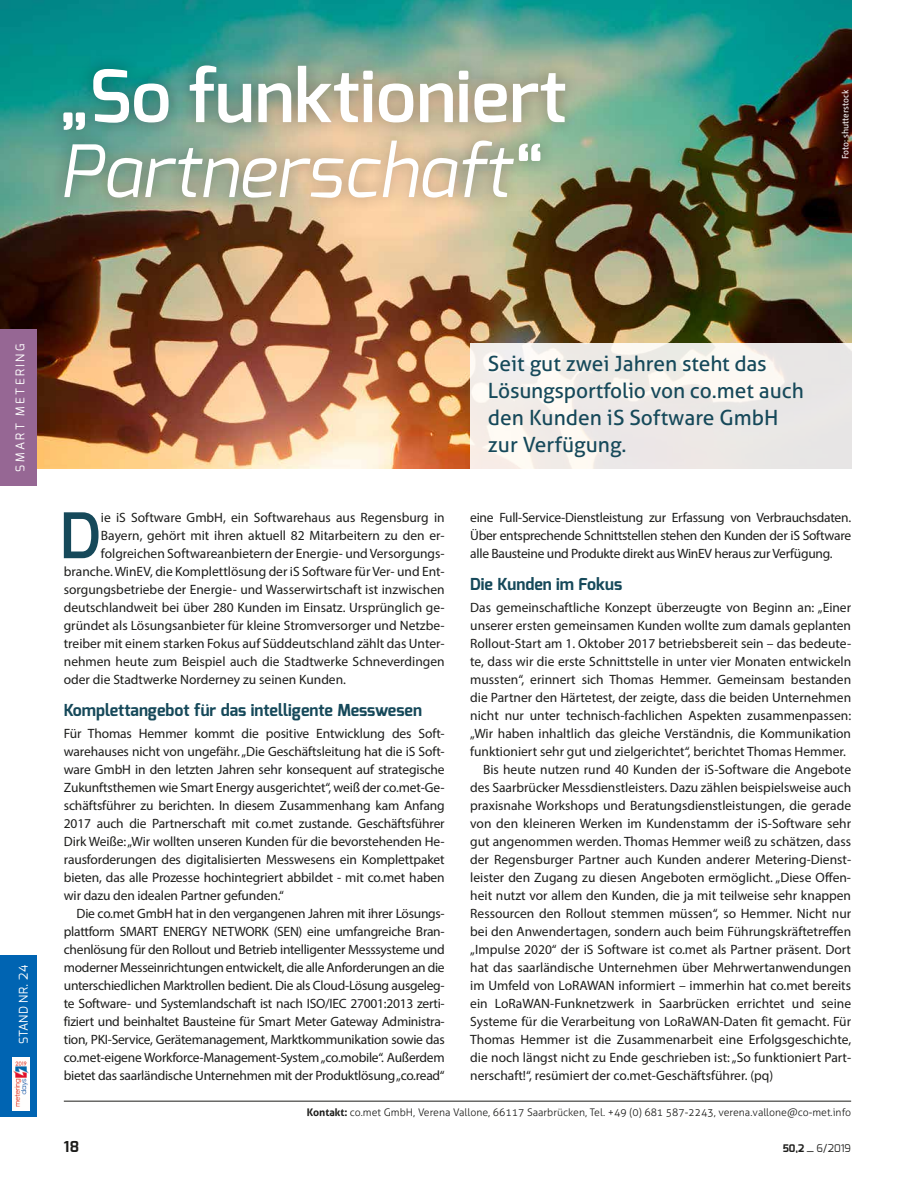
<style>
.page{position:relative;width:915px;height:1191px;background:#fff}
.page>*{position:absolute;margin:0;border:0;box-sizing:border-box;transform-origin:0 0}
.t1{font:600 72px/74.8px "Exo";color:#fff}
.t2{font:600 62.7px "Exo";color:#16495a}
.t3{font:21px/27px "Aller";color:#16495a}
.t4{font:700 16.5px "Exo";color:#16495a}
.t5{font:700 15px "Exo";color:#1d1d1b}
.t6{font:13.5px/18px "Myriad Pro";color:#1d1d1b;text-align:justify}
.t7{font:12px "Exo";letter-spacing:.2em;color:#fff}
.t8{font:12px "Exo";letter-spacing:.03em;color:#fff}
.t9{font:300 10.5px "Aller";color:#1d1d1b}
.t10{font:10.5px "Exo";color:#1d1d1b}
.t11{font:9px "Camingo Dos";color:#fff}
.s1{font-weight:400;font-style:italic}
.s2{font-weight:700}
</style>
<div class="page">
<img style="left:0;top:0;width:850px;height:468px">
<hr style="left:64px;top:1100px;width:786px;height:1px;background:#1d1d1b">
<div style="left:48px;top:51px;width:532px;height:162px;background:#1d1d1b;opacity:.4"></div>
<svg style="left:470px;top:343px;width:382px;height:126px;fill:#ede9e7"></svg>
<div style="left:0;top:954px;width:36px;height:162px;background:#0064b2"></div>
<img style="left:12px;top:1057px;width:18px;height:53px">
<div style="left:0;top:329px;width:37px;height:157px;background:#966794"></div>
<h1 class="t1" style="left:59px;top:58px;width:509px">„So funktioniert<br><span class="s1">Partnerschaft</span>“</h1>
<p class="t11" style="left:839px;top:159px;width:70px;rotate:-90deg">Foto: shutterstock</p>
<p class="t7" style="left:12px;top:472px;width:129px;rotate:-90deg">SMART METERING</p>
<p class="t8" style="left:16px;top:1044px;width:81px;rotate:-90deg">STAND NR. 24</p>
<h3 class="t3" style="left:488px;top:350px;width:317px">Seit gut zwei Jahren steht das<br>Lösungsportfolio von co.met auch den Kunden iS Software GmbH zur Verfügung.</h3>
<h2 class="t2" style="left:60px;top:495px;width:43px">D</h2>
<p class="t6" style="left:101px;top:508px;width:345px">ie iS Software GmbH, ein Softwarehaus aus Regensburg in</p>
<p class="t6" style="left:470px;top:508px;width:382px">eine Full-Service-Dienstleistung zur Erfassung von Verbrauchsdaten.<br>Über entsprechende Schnittstellen stehen den Kunden der iS Software alle Bausteine und Produkte direkt aus WinEV heraus zur Verfügung.</p>
<p class="t4" style="left:470px;top:573px;width:154px">Die Kunden im Fokus</p>
<p class="t6" style="left:470px;top:598px;width:382px">Das gemeinschaftliche Konzept überzeugte von Beginn an: „Einer</p>
<p class="t6" style="left:470px;top:616px;width:382px">unserer ersten gemeinsamen Kunden wollte zum damals geplanten</p>
<p class="t6" style="left:470px;top:634px;width:382px">Rollout-Start am 1. Oktober 2017 betriebsbereit sein – das bedeute-</p>
<p class="t6" style="left:470px;top:652px;width:382px">te, dass wir die erste Schnittstelle in unter vier Monaten entwickeln</p>
<p class="t6" style="left:470px;top:670px;width:382px">mussten“, erinnert sich Thomas Hemmer. Gemeinsam bestanden</p>
<p class="t6" style="left:470px;top:688px;width:382px">die Partner den Härtetest, der zeigte, dass die beiden Unternehmen</p>
<p class="t6" style="left:470px;top:706px;width:382px">nicht nur unter technisch-fachlichen Aspekten zusammenpassen:</p>
<p class="t6" style="left:470px;top:724px;width:382px">„Wir haben inhaltlich das gleiche Verständnis, die Kommunikation</p>
<p class="t6" style="left:470px;top:742px;width:377px">funktioniert sehr gut und zielgerichtet“, berichtet Thomas Hemmer.</p>
<p class="t6" style="left:483px;top:760px;width:369px">Bis heute nutzen rund 40 Kunden der iS-Software die Angebote</p>
<p class="t6" style="left:470px;top:778px;width:382px">des Saarbrücker Messdienstleisters. Dazu zählen beispielsweise auch</p>
<p class="t6" style="left:470px;top:796px;width:382px">praxisnahe Workshops und Beratungsdienstleistungen, die gerade</p>
<p class="t6" style="left:470px;top:814px;width:382px">von den kleineren Werken im Kundenstamm der iS-Software sehr</p>
<p class="t6" style="left:470px;top:832px;width:382px">gut angenommen werden. Thomas Hemmer weiß zu schätzen, dass</p>
<p class="t6" style="left:470px;top:850px;width:382px">der Regensburger Partner auch Kunden anderer Metering-Dienst-</p>
<p class="t6" style="left:470px;top:868px;width:382px">leister den Zugang zu diesen Angeboten ermöglicht. „Diese Offen-</p>
<p class="t6" style="left:470px;top:886px;width:382px">heit nutzt vor allem den Kunden, die ja mit teilweise sehr knappen</p>
<p class="t6" style="left:470px;top:904px;width:382px">Ressourcen den Rollout stemmen müssen“, so Hemmer. Nicht nur</p>
<p class="t6" style="left:470px;top:922px;width:382px">bei den Anwendertagen, sondern auch beim Führungskräftetreffen</p>
<p class="t6" style="left:470px;top:940px;width:382px">„Impulse 2020“ der iS Software ist co.met als Partner präsent. Dort</p>
<p class="t6" style="left:470px;top:958px;width:382px">hat das saarländische Unternehmen über Mehrwertanwendungen</p>
<p class="t6" style="left:470px;top:976px;width:382px">im Umfeld von LoRAWAN informiert – immerhin hat co.met bereits</p>
<p class="t6" style="left:470px;top:994px;width:382px">ein LoRaWAN-Funknetzwerk in Saarbrücken errichtet und seine</p>
<p class="t6" style="left:470px;top:1012px;width:382px">Systeme für die Verarbeitung von LoRaWAN-Daten fit gemacht. Für</p>
<p class="t6" style="left:470px;top:1030px;width:382px">Thomas Hemmer ist die Zusammenarbeit eine Erfolgsgeschichte,</p>
<p class="t6" style="left:470px;top:1048px;width:382px">die noch längst nicht zu Ende geschrieben ist: „So funktioniert Part-</p>
<p class="t6" style="left:470px;top:1066px;width:304px">nerschaft!“, resümiert der co.met-Geschäftsführer. (pq)</p>
<p class="t9" style="left:307px;top:1106px;width:545px"><span class="s2">Kontakt:</span> co.met GmbH, Verena Vallone, 66117 Saarbrücken, Tel. +49 (0) 681 587-2243, verena.vallone@co-met.info</p>
<p class="t6" style="left:101px;top:526px;width:345px">Bayern, gehört mit ihren aktuell 82 Mitarbeitern zu den er-</p>
<p class="t6" style="left:101px;top:544px;width:345px">folgreichen Softwareanbietern der Energie- und Versorgungs-</p>
<p class="t6" style="left:64px;top:562px;width:382px">branche. WinEV, die Komplettlösung der iS Software für Ver- und Ent-</p>
<p class="t6" style="left:64px;top:580px;width:382px">sorgungsbetriebe der Energie- und Wasserwirtschaft ist inzwischen</p>
<p class="t6" style="left:64px;top:598px;width:382px">deutschlandweit bei über 280 Kunden im Einsatz. Ursprünglich ge-</p>
<p class="t6" style="left:64px;top:616px;width:382px">gründet als Lösungsanbieter für kleine Stromversorger und Netzbe-</p>
<p class="t6" style="left:64px;top:634px;width:382px">treiber mit einem starken Fokus auf Süddeutschland zählt das Unter-</p>
<p class="t6" style="left:64px;top:652px;width:382px">nehmen heute zum Beispiel auch die Stadtwerke Schneverdingen</p>
<p class="t6" style="left:64px;top:670px;width:283px">oder die Stadtwerke Norderney zu seinen Kunden.</p>
<p class="t4" style="left:64px;top:699px;width:359px">Komplettangebot für das intelligente Messwesen</p>
<p class="t6" style="left:64px;top:724px;width:382px">Für Thomas Hemmer kommt die positive Entwicklung des Soft&shy;warehauses nicht von ungefähr. „Die Geschäftsleitung hat die iS Soft&shy;ware GmbH in den letzten Jahren sehr konsequent auf strategische Zukunftsthemen wie Smart Energy ausgerichtet“, weiß der co.met-Ge&shy;schäftsführer zu berichten. In diesem Zusammenhang kam Anfang 2017 auch die Partnerschaft mit co.met zustande. Geschäftsführer Dirk Weiße: „Wir wollten unseren Kunden für die bevorstehenden He&shy;rausforderungen des digitalisierten Messwesens ein Komplettpaket bieten, das alle Prozesse hochintegriert abbildet - mit co.met haben wir dazu den idealen Partner gefunden.“</p>
<p class="t6" style="left:64px;top:904px;width:382px;text-indent:13px">Die co.met GmbH hat in den vergangenen Jahren mit ihrer Lösungs&shy;plattform SMART ENERGY NETWORK (SEN) eine umfangreiche Bran&shy;chenlösung für den Rollout und Betrieb intelligenter Messsysteme und moderner Messeinrichtungen entwickelt, die alle Anforderungen an die unterschiedlichen Marktrollen bedient. Die als Cloud-Lösung ausgeleg&shy;te Software- und Systemlandschaft ist nach ISO/IEC 27001:2013 zerti&shy;fiziert und beinhaltet Bausteine für Smart Meter Gateway Administra&shy;tion, PKI-Service, Gerätemanagement, Marktkommunikation sowie das co.met-eigene Workforce-Management-System „co.mobile“. Außerdem bietet das saarländische Unternehmen mit der Produktlösung „co.read“</p>
<p class="t5" style="left:64px;top:1137px;width:17px">18</p>
<p class="t10" style="left:782px;top:1141px;width:70px"><span class="s2">50,2</span> _ 6/2019</p>
</div>
